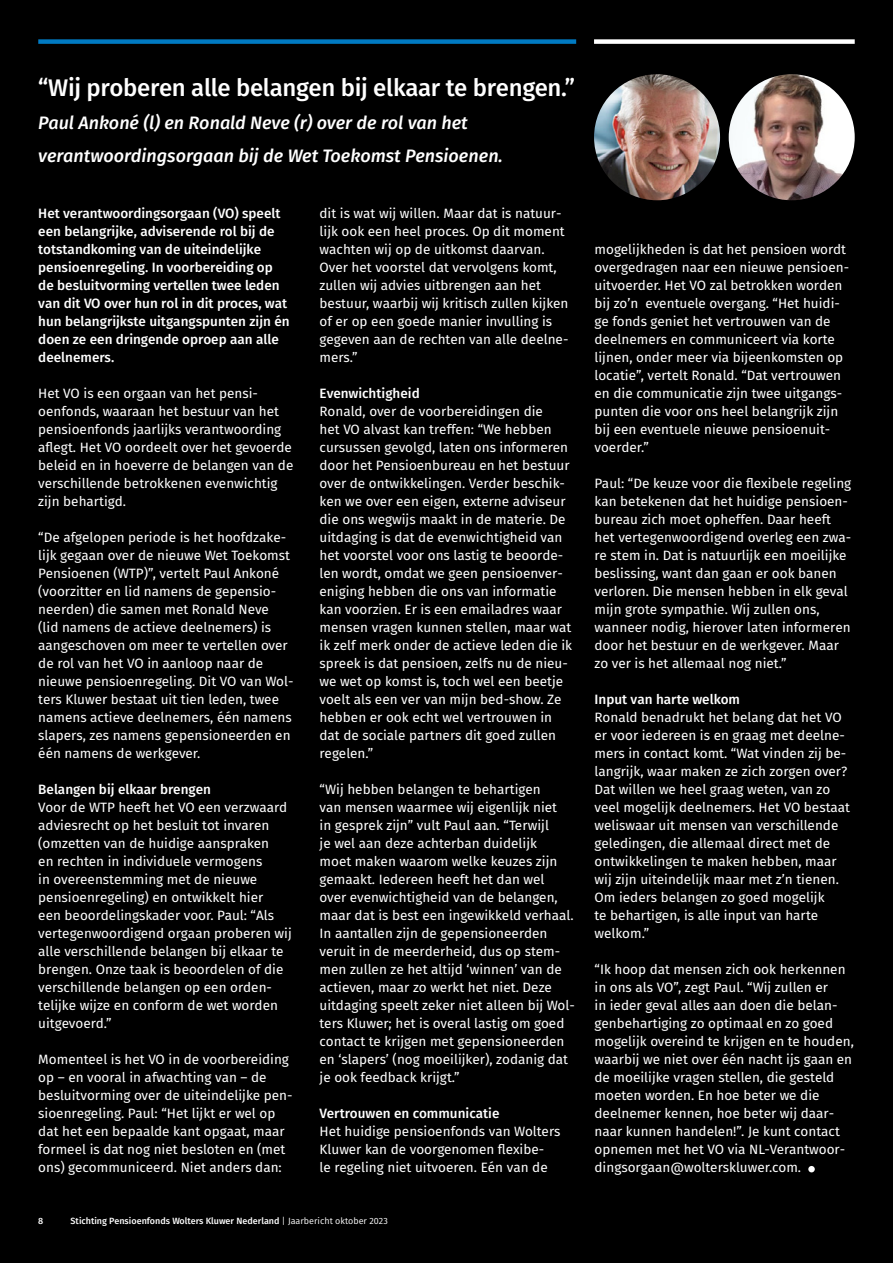
<style>
.page{position:relative;width:893px;height:1263px;background:#000}
.page>*{position:absolute;margin:0;border:0;box-sizing:border-box;transform-origin:0 0}
.t1{font:500 24px "Fira Sans";letter-spacing:-.015em;color:#fff}
.t2{font:italic 500 18px/33px "Fira Sans";color:#fff}
.t3{font:13.5px/18px "Fira Sans";color:#fff}
.t4{font:500 13.5px/18px "Fira Sans";color:#fff}
.t5{font:500 9px "Fira Sans";color:#fff}
.s1{font-weight:400}
</style>
<div class="page">
<div style="left:38px;top:39px;width:538px;height:5px;background:#007ac2"></div>
<div style="left:594px;top:39px;width:261px;height:5px;background:#fff"></div>
<div style="left:808px;top:1166px;width:7px;height:6px;background:#fff;border-radius:50%"></div>
<img style="left:729px;top:74px;width:126px;height:126px;border-radius:63px">
<img style="left:594px;top:74px;width:126px;height:126px;border-radius:63px">
<h1 class="t1" style="left:38px;top:68px;width:538px">“Wij proberen alle belangen bij elkaar te brengen.”</h1>
<h2 class="t2" style="left:38px;top:105px;width:466px">Paul Ankoné (l) en Ronald Neve (r) over de rol van het verantwoordingsorgaan bij de Wet Toekomst Pensioenen.</h2>
<p class="t4" style="left:38px;top:204px;width:253px">Het verantwoordingsorgaan (VO) speelt een belangrijke, adviserende rol bij de totstandkoming van de uiteindelijke pensioenregeling. In voorbereiding op de besluitvorming vertellen twee leden van dit VO over hun rol in dit proces, wat hun belangrijkste uitgangspunten zijn én doen ze een dringende oproep aan alle deelnemers.</p>
<p class="t3" style="left:38px;top:384px;width:257px">Het VO is een orgaan van het pensi&shy;oenfonds, waaraan het bestuur van het pensioenfonds jaarlijks verantwoording aflegt. Het VO oordeelt over het gevoerde beleid en in hoeverre de belangen van de verschillende betrokkenen evenwichtig zijn behartigd.</p>
<p class="t3" style="left:38px;top:528px;width:257px">“De afgelopen periode is het hoofdzake&shy;lijk gegaan over de nieuwe Wet Toekomst Pensioenen (WTP)”, vertelt Paul Ankoné (voorzitter en lid namens de gepensio&shy;neerden) die samen met Ronald Neve<br>(lid namens de actieve deelnemers) is aangeschoven om meer te vertellen over de rol van het VO in aanloop naar de nieuwe pensioenregeling. Dit VO van Wol&shy;ters Kluwer bestaat uit tien leden, twee namens actieve deelnemers, één namens slapers, zes namens gepensioneerden en één namens de werkgever.</p>
<p class="t4" style="left:38px;top:780px;width:174px">Belangen bij elkaar brengen</p>
<p class="t3" style="left:38px;top:798px;width:255px">Voor de WTP heeft het VO een verzwaard adviesrecht op het besluit tot invaren (omzetten van de huidige aanspraken<br>en rechten in individuele vermogens<br>in overeenstemming met de nieuwe pensioenregeling) en ontwikkelt hier<br>een beoordelingskader voor. Paul: “Als vertegenwoordigend orgaan proberen wij alle verschillende belangen bij elkaar te brengen. Onze taak is beoordelen of die verschillende belangen op een orden&shy;telijke wijze en conform de wet worden uitgevoerd.”</p>
<p class="t3" style="left:38px;top:1050px;width:256px">Momenteel is het VO in de voorbereiding op – en vooral in afwachting van – de besluitvorming over de uiteindelijke pen&shy;sioenregeling. Paul: “Het lijkt er wel op dat het een bepaalde kant opgaat, maar formeel is dat nog niet besloten en (met ons) gecommuniceerd. Niet anders dan:</p>
<p class="t3" style="left:320px;top:204px;width:250px">dit is wat wij willen. Maar dat is natuur&shy;lijk ook een heel proces. Op dit moment wachten wij op de uitkomst daarvan.<br>Over het voorstel dat vervolgens komt, zullen wij advies uitbrengen aan het bestuur, waarbij wij kritisch zullen kijken of er op een goede manier invulling is gegeven aan de rechten van alle deelne&shy;mers.”</p>
<p class="t4" style="left:320px;top:384px;width:102px">Evenwichtigheid</p>
<p class="t3" style="left:320px;top:402px;width:254px">Ronald, over de voorbereidingen die<br>het VO alvast kan treffen: “We hebben cursussen gevolgd, laten ons informeren door het Pensioenbureau en het bestuur over de ontwikkelingen. Verder beschik&shy;ken we over een eigen, externe adviseur die ons wegwijs maakt in de materie. De uitdaging is dat de evenwichtigheid van het voorstel voor ons lastig te beoorde&shy;len wordt, omdat we geen pensioenver&shy;eniging hebben die ons van informatie kan voorzien. Er is een emailadres waar mensen vragen kunnen stellen, maar wat ik zelf merk onder de actieve leden die ik spreek is dat pensioen, zelfs nu de nieu&shy;we wet op komst is, toch wel een beetje voelt als een ver van mijn bed-show. Ze hebben er ook echt wel vertrouwen in dat de sociale partners dit goed zullen regelen.”</p>
<p class="t3" style="left:320px;top:780px;width:257px">“Wij hebben belangen te behartigen<br>van mensen waarmee wij eigenlijk niet<br>in gesprek zijn” vult Paul aan. “Terwijl<br>je wel aan deze achterban duidelijk<br>moet maken waarom welke keuzes zijn gemaakt. Iedereen heeft het dan wel<br>over evenwichtigheid van de belangen, maar dat is best een ingewikkeld verhaal.<br>In aantallen zijn de gepensioneerden veruit in de meerderheid, dus op stem&shy;men zullen ze het altijd ‘winnen’ van de actieven, maar zo werkt het niet. Deze uitdaging speelt zeker niet alleen bij Wol&shy;ters Kluwer; het is overal lastig om goed contact te krijgen met gepensioneerden en ‘slapers’ (nog moeilijker), zodanig dat je ook feedback krijgt.”</p>
<p class="t4" style="left:320px;top:1104px;width:181px">Vertrouwen en communicatie</p>
<p class="t3" style="left:320px;top:1122px;width:242px">Het huidige pensioenfonds van Wolters<br>Kluwer kan de voorgenomen flexibe-<br>le regeling niet uitvoeren. Eén van de</p>
<p class="t5" style="left:38px;top:1214px;width:7px">8</p>
<p class="t5" style="left:71px;top:1214px;width:319px">Stichting Pensioenfonds Wolters Kluwer Nederland <span class="s1">| Jaarbericht oktober 2023</span></p>
<p class="t3" style="left:594px;top:240px;width:256px">mogelijkheden is dat het pensioen wordt overgedragen naar een nieuwe pensioen&shy;uitvoerder. Het VO zal betrokken worden bij zo’n eventuele overgang. “Het huidi&shy;ge fonds geniet het vertrouwen van de deelnemers en communiceert via korte lijnen, onder meer via bijeenkomsten op locatie”, vertelt Ronald. “Dat vertrouwen en die communicatie zijn twee uitgangs&shy;punten die voor ons heel belangrijk zijn bij een eventuele nieuwe pensioenuit&shy;voerder.”</p>
<p class="t3" style="left:594px;top:474px;width:258px">Paul: “De keuze voor die flexibele regeling kan betekenen dat het huidige pensioen&shy;bureau zich moet opheffen. Daar heeft het vertegenwoordigend overleg een zwa&shy;re stem in. Dat is natuurlijk een moeilijke beslissing, want dan gaan er ook banen verloren. Die mensen hebben in elk geval mijn grote sympathie. Wij zullen ons, wanneer nodig, hierover laten informeren door het bestuur en de werkgever. Maar zo ver is het allemaal nog niet.”</p>
<p class="t4" style="left:594px;top:689px;width:147px">Input van harte welkom</p>
<p class="t3" style="left:594px;top:708px;width:257px">Ronald benadrukt het belang dat het VO er voor iedereen is en graag met deelne&shy;mers in contact komt. “Wat vinden zij be&shy;langrijk, waar maken ze zich zorgen over?<br>Dat willen we heel graag weten, van zo veel mogelijk deelnemers. Het VO bestaat weliswaar uit mensen van verschillende geledingen, die allemaal direct met de ontwikkelingen te maken hebben, maar wij zijn uiteindelijk maar met z’n tienen.<br>Om ieders belangen zo goed mogelijk<br>te behartigen, is alle input van harte welkom.”</p>
<p class="t3" style="left:594px;top:960px;width:261px">“Ik hoop dat mensen zich ook herkennen in ons als VO”, zegt Paul. “Wij zullen er<br>in ieder geval alles aan doen die belan&shy;genbehartiging zo optimaal en zo goed mogelijk overeind te krijgen en te houden, waarbij we niet over één nacht ijs gaan en de moeilijke vragen stellen, die gesteld moeten worden. En hoe beter we die deelnemer kennen, hoe beter wij daar&shy;naar kunnen handelen!”. Je kunt contact opnemen met het VO via NL-Verantwoor&shy;dingsorgaan@wolterskluwer.com.</p>
</div>
